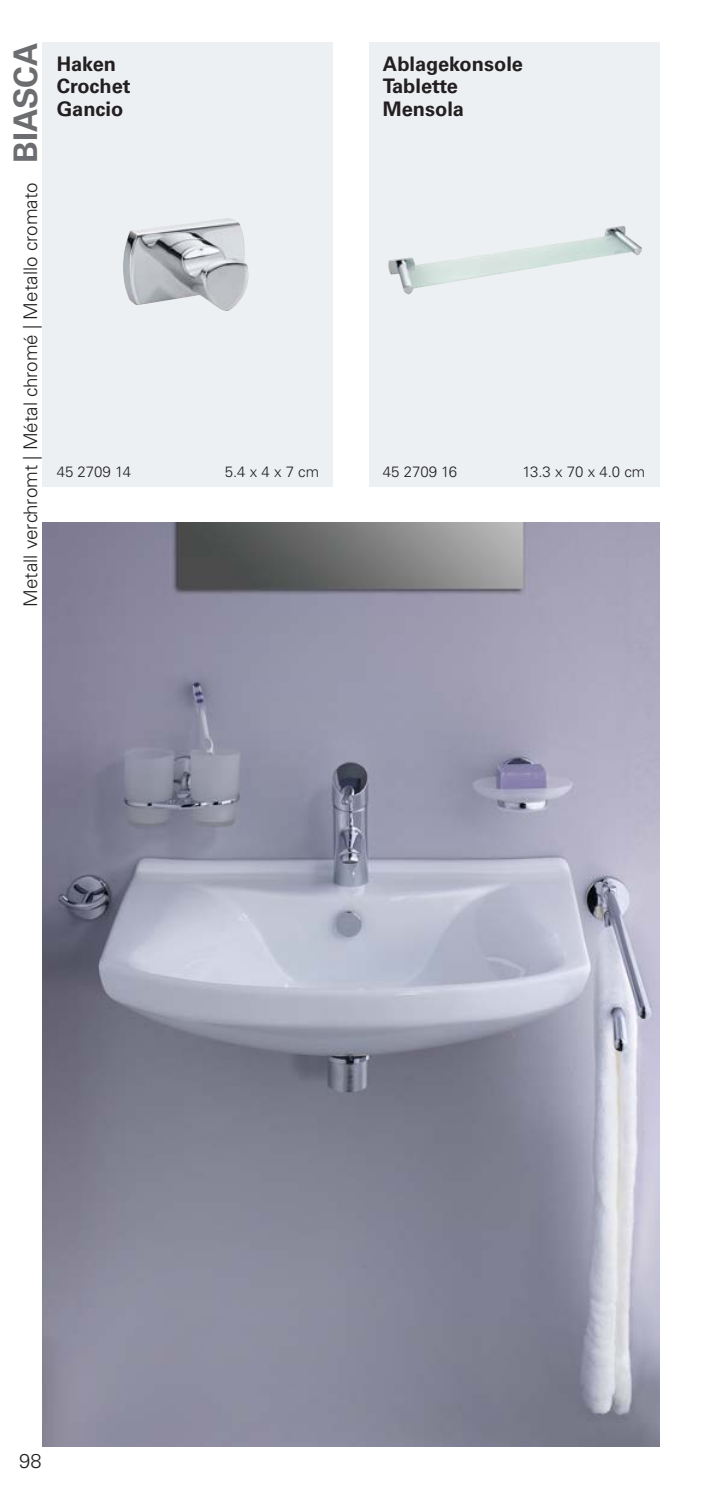
<style>
.page{position:relative;width:702px;height:1489px;background:#fff}
.page>*{position:absolute;margin:0;border:0;box-sizing:border-box;transform-origin:0 0}
.t1{font:700 20px "Univers LT Pro 65";color:#231f20}
.t2{font:300 20px "Univers LT Std";color:#231f20}
.t3{font:300 18.75px "Univers LT Std";color:#231f20}
.t4{font:300 15px "Univers LT Std";color:#231f20}
.s1{font-family:"Univers LT Pro 65";font-weight:700;font-size:32.5px;color:#6c6d70}
</style>
<div class="page">
<div style="left:43px;top:43px;width:290px;height:444px;background:#edf0f3"></div>
<img style="left:123px;top:218px;width:126px;height:93px">
<div style="left:369px;top:43px;width:290px;height:444px;background:#edf0f3"></div>
<img style="left:388px;top:226px;width:254px;height:69px">
<img style="left:43px;top:522px;width:616px;height:924px">
<p class="t3" style="left:19px;top:606px;width:565px;rotate:-90deg">Metall verchromt | Métal chromé | Metallo cromato <span class="s1">BIASCA</span></p>
<p class="t1" style="left:57px;top:52px;width:61px">Haken</p>
<p class="t1" style="left:57px;top:74px;width:75px">Crochet</p>
<p class="t1" style="left:57px;top:97px;width:68px">Gancio</p>
<p class="t4" style="left:57px;top:462px;width:76px">45 2709 14</p>
<p class="t4" style="left:225px;top:462px;width:96px">5.4 x 4 x 7 cm</p>
<p class="t1" style="left:383px;top:52px;width:142px">Ablagekonsole</p>
<p class="t1" style="left:383px;top:74px;width:77px">Tablette</p>
<p class="t1" style="left:383px;top:97px;width:83px">Mensola</p>
<p class="t4" style="left:383px;top:462px;width:76px">45 2709 16</p>
<p class="t4" style="left:522px;top:462px;width:124px">13.3 x 70 x 4.0 cm</p>
<p class="t2" style="left:19px;top:1448px;width:24px">98</p>
</div>
